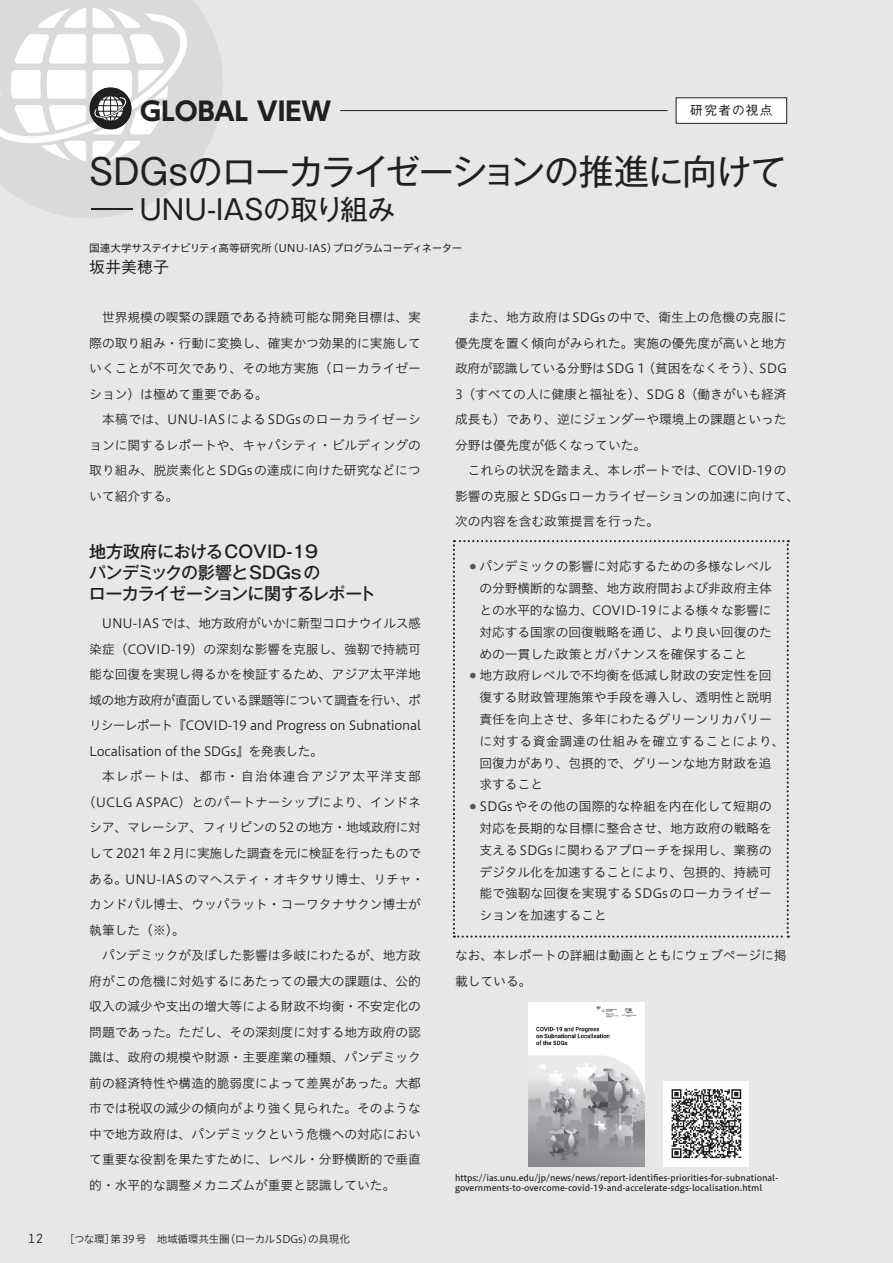
<style>
.page{position:relative;width:893px;height:1263px;background:#e6e7e9}
.page>*{position:absolute;margin:0;border:0;box-sizing:border-box;transform-origin:0 0}
.t1{font:35.1px "Gothic MB101 Pr 6";letter-spacing:-.03em;color:#231f20}
.t2{font:27.6px "Gothic MB101 Pr 6";letter-spacing:-.01em;color:#231f20}
.t3{font:700 25.5px "MO Clear Tone SG";color:#231f20}
.t4{font:500 16.95px/21.3px "Gothic MB101 Pr 6";letter-spacing:-.02em;color:#231f20}
.t5{font:500 15.9px "Gothic BBB Pro";color:#231f20}
.t6{font:13.8px "Orator Std";color:#231f20}
.t7{font:12.75px/25.5px "Hiragino UD Sans Std W3";color:#231f20}
.t8{font:12.75px "Hiragino UD Sans Std W3";letter-spacing:-.03em;color:#231f20}
.t9{font:12.75px "Hiragino UD Sans Std W3";letter-spacing:-.02em;color:#231f20}
.t10{font:12.75px "Hiragino UD Sans Std W3";letter-spacing:-.025em;color:#231f20}
.t11{font:12.75px "Hiragino UD Sans Std W3";letter-spacing:-.04em;color:#231f20}
.t12{font:12.75px "Hiragino UD Sans Std W3";letter-spacing:.09em;color:#231f20}
.t13{font:500 12.75px "Gothic BBB Pro";letter-spacing:.1em;color:#231f20}
.t14{font:10.65px "Hiragino UD Sans Std W4";letter-spacing:-.045em;color:#231f20}
.t15{font:10.65px "Hiragino UD Sans Std W3";letter-spacing:-.025em;color:#231f20}
.t16{font:8.55px/9.6px "Hiragino UD Sans Std W5";color:#231f20}
.s1{font-weight:300}
</style>
<div class="page">
<svg style="left:0;top:0;width:223px;height:218px;fill:#d9dadc"></svg>
<div style="left:676px;top:98px;width:111px;height:25px;background:#fff"></div>
<div style="left:676px;top:98px;width:111px;height:26px;border:1px solid #231f20"></div>
<hr style="left:340px;top:110px;width:328px;height:1px;background:#231f20">
<svg style="left:0;top:7px;width:191px;height:154px"></svg>
<img style="left:529px;top:1002px;width:115px;height:164px">
<div style="left:663px;top:1081px;width:85px;height:85px;background:#fff"></div>
<img style="left:671px;top:1089px;width:71px;height:70px">
<svg style="left:453px;top:540px;width:336px;height:398px"></svg>
<h3 class="t3" style="left:140px;top:93px;width:192px">GLOBAL VIEW</h3>
<h1 class="t1" style="left:89px;top:142px;width:698px">SDGsのローカライゼーションの推進に向けて</h1>
<h2 class="t2" style="left:84px;top:186px;width:313px"><span class="s1">－</span> UNU-IASの取り組み</h2>
<p class="t13" style="left:690px;top:100px;width:84px">研究者の視点</p>
<p class="t14" style="left:89px;top:240px;width:375px">国連大学サステイナビリティ高等研究所（UNU-IAS）プログラムコーディネーター</p>
<p class="t5" style="left:89px;top:255px;width:81px">坂井美穂子</p>
<p class="t7" style="left:89px;top:304px;width:333px">　世界規模の喫緊の課題である持続可能な開発目標は、実際の取り組み・行動に変換し、確実かつ効果的に実施していくことが不可欠であり、その地方実施（ローカライゼーション）は極めて重要である。<br>　本稿では、UNU-IASによるSDGsのローカライゼーションに関するレポートや、キャパシティ・ビルディングの取り組み、脱炭素化とSDGsの達成に向けた研究などについて紹介する。</p>
<h3 class="t4" style="left:89px;top:540px;width:289px">地方政府におけるCOVID-19<br>パンデミックの影響とSDGsの<br>ローカライゼーションに関するレポート</h3>
<p class="t8" style="left:89px;top:614px;width:333px">　UNU-IASでは、地方政府がいかに新型コロナウイルス感</p>
<p class="t7" style="left:89px;top:636px;width:333px">染症（COVID-19）の深刻な影響を克服し、強靭で持続可</p>
<p class="t7" style="left:89px;top:661px;width:333px">能な回復を実現し得るかを検証するため、アジア太平洋地</p>
<p class="t11" style="left:89px;top:690px;width:333px">域の地方政府が直面している課題等について調査を行い、ポ</p>
<p class="t8" style="left:89px;top:716px;width:333px">リシーレポート『COVID-19 and Progress on Subnational</p>
<p class="t9" style="left:89px;top:741px;width:236px">Localisation of the SDGs』を発表した。</p>
<p class="t12" style="left:89px;top:767px;width:333px">　本レポートは、都市・自治体連合アジア太平洋支部</p>
<p class="t7" style="left:83px;top:789px;width:340px">（UCLG ASPAC）とのパートナーシップにより、インドネ</p>
<p class="t10" style="left:89px;top:818px;width:333px">シア、マレーシア、フィリピンの52の地方・地域政府に対</p>
<p class="t10" style="left:89px;top:843px;width:333px">して2021年2月に実施した調査を元に検証を行ったもので</p>
<p class="t9" style="left:89px;top:869px;width:336px">ある。UNU-IASのマヘスティ・オキタサリ博士、リチャ・</p>
<p class="t7" style="left:89px;top:891px;width:333px">カンドパル博士、ウッパラット・コーワタナサクン博士が</p>
<p class="t7" style="left:89px;top:916px;width:97px">執筆した（※）。</p>
<p class="t7" style="left:89px;top:942px;width:333px">　パンデミックが及ぼした影響は多岐にわたるが、地方政</p>
<p class="t7" style="left:89px;top:967px;width:333px">府がこの危機に対処するにあたっての最大の課題は、公的</p>
<p class="t7" style="left:89px;top:993px;width:333px">収入の減少や支出の増大等による財政不均衡・不安定化の</p>
<p class="t7" style="left:89px;top:1018px;width:333px">問題であった。ただし、その深刻度に対する地方政府の認</p>
<p class="t7" style="left:89px;top:1044px;width:333px">識は、政府の規模や財源・主要産業の種類、パンデミック</p>
<p class="t7" style="left:89px;top:1069px;width:333px">前の経済特性や構造的脆弱度によって差異があった。大都</p>
<p class="t7" style="left:89px;top:1095px;width:333px">市では税収の減少の傾向がより強く見られた。そのような</p>
<p class="t7" style="left:89px;top:1120px;width:333px">中で地方政府は、パンデミックという危機への対応におい</p>
<p class="t7" style="left:89px;top:1146px;width:333px">て重要な役割を果たすために、レベル・分野横断的で垂直</p>
<p class="t7" style="left:89px;top:1171px;width:308px">的・水平的な調整メカニズムが重要と認識していた。</p>
<p class="t6" style="left:27px;top:1228px;width:18px">12</p>
<p class="t15" style="left:64px;top:1230px;width:287px">［つな環］第39号　地域循環共生圏（ローカルSDGs）の具現化</p>
<p class="t7" style="left:455px;top:304px;width:346px">　また、地方政府はSDGsの中で、衛生上の危機の克服に優先度を置く傾向がみられた。実施の優先度が高いと地方政府が認識している分野はSDG 1（貧困をなくそう）、SDG<br>3（すべての人に健康と福祉を）、SDG 8（働きがいも経済成長も）であり、逆にジェンダーや環境上の課題といった分野は優先度が低くなっていた。<br>　これらの状況を踏まえ、本レポートでは、COVID-19の影響の克服とSDGsローカライゼーションの加速に向けて、次の内容を含む政策提言を行った。</p>
<p class="t7" style="left:479px;top:555px;width:294px;line-height:21.8px;text-align:justify;text-indent:-10px"><sup>●</sup> パンデミックの影響に対応するための多様なレベルの分野横断的な調整、地方政府間および非政府主体との水平的な協力、COVID-19による様々な影響に対応する国家の回復戦略を通じ、より良い回復のための一貫した政策とガバナンスを確保すること</p>
<p class="t7" style="left:479px;top:664px;width:307px;line-height:21.8px;text-indent:-10px"><sup>●</sup> 地方政府レベルで不均衡を低減し財政の安定性を回復する財政管理施策や手段を導入し、透明性と説明責任を向上させ、多年にわたるグリーンリカバリーに対する資金調達の仕組みを確立することにより、回復力があり、包摂的で、グリーンな地方財政を追求すること</p>
<p class="t7" style="left:479px;top:795px;width:294px;line-height:21.8px;text-align:justify;text-indent:-10px"><sup>●</sup> SDGsやその他の国際的な枠組を内在化して短期の対応を長期的な目標に整合させ、地方政府の戦略を支えるSDGsに関わるアプローチを採用し、業務のデジタル化を加速することにより、包摂的、持続可能で強靭な回復を実現するSDGsのローカライゼーションを加速すること</p>
<p class="t7" style="left:455px;top:942px;width:333px">なお、本レポートの詳細は動画とともにウェブページに掲載している。</p>
<p class="t16" style="left:455px;top:1173px;width:325px">https://ias.unu.edu/jp/news/news/report-identifies-priorities-for-subnational&shy;governments-to-overcome-covid-19-and-accelerate-sdgs-localisation.html</p>
</div>
